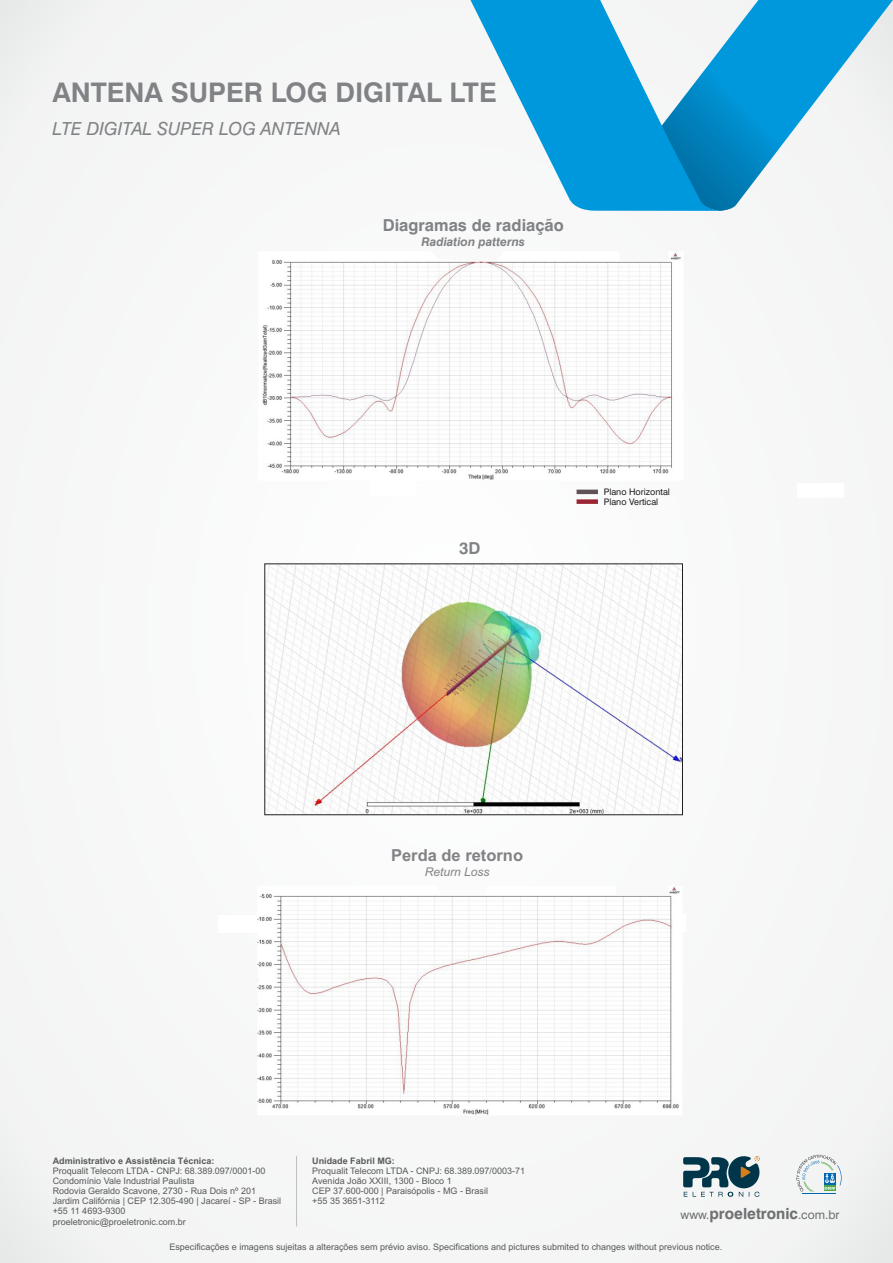
<style>
.page{position:relative;width:893px;height:1263px;background:#f6f6f6}
.page>*{position:absolute;margin:0;border:0;box-sizing:border-box;transform-origin:0 0}
.t1{font:700 27px "Swiss 721 BT";color:#808285}
.t2{font:italic 18px "Swiss 721 BT";color:#808285}
.t3{font:700 16.5px "Swiss 721 BT";color:#808285}
.t4{font:700 16.5px "Arial";color:#808285}
.t5{font:700 15.45px "Swiss 721 BT";color:#6d6f71}
.t6{font:italic 700 12px "Swiss 721 BT";color:#808285}
.t7{font:italic 12px "Arial";color:#808285}
.t8{font:9px/10.1px "Arial";color:#58595b}
.t9{font:700 9px "Arial";color:#58595b}
.t10{font:9px/9.8px "Swiss 721 BT";color:#231f20}
.s1{font-weight:400;font-size:12.15px}
</style>
<div class="page">
<svg style="left:720px;top:0;width:173px;height:211px"></svg>
<svg style="left:470px;top:0;width:250px;height:211px;fill:#0098dc"></svg>
<hr style="left:296px;top:1156px;width:1px;height:70px;background:#bcbec0">
<svg style="left:683px;top:1156px;width:77px;height:41px"></svg>
<hr style="left:802px;top:1194px;width:34px;height:1px;background:#0066b3">
<svg style="left:796px;top:1155px;width:46px;height:36px"></svg>
<hr style="left:577px;top:490px;width:21px;height:4px;background:#615259">
<div style="left:577px;top:499px;width:21px;height:5px;background:#9c2433"></div>
<img style="left:257px;top:887px;width:423px;height:228px">
<img style="left:262px;top:253px;width:419px;height:227px">
<img style="left:266px;top:565px;width:415px;height:248px">
<div style="left:264px;top:563px;width:419px;height:252px;border:1px solid #231f20"></div>
<h1 class="t1" style="left:52px;top:81px;width:446px">ANTENA SUPER LOG DIGITAL LTE</h1>
<h2 class="t2" style="left:53px;top:121px;width:290px">LTE DIGITAL SUPER LOG ANTENNA</h2>
<h3 class="t3" style="left:383px;top:218px;width:183px">Diagramas de radiação</h3>
<h3 class="t6" style="left:421px;top:237px;width:105px">Radiation patterns</h3>
<h3 class="t3" style="left:459px;top:542px;width:23px">3D</h3>
<p class="t10" style="left:604px;top:488px;width:68px">Plano Horizontal<br>Plano Vertical</p>
<h3 class="t4" style="left:391px;top:849px;width:134px">Perda de retorno</h3>
<h3 class="t7" style="left:425px;top:867px;width:66px">Return Loss</h3>
<p class="t9" style="left:53px;top:1157px;width:163px">Administrativo e Assistência Técnica:</p>
<p class="t8" style="left:53px;top:1167px;width:230px">Proqualit Telecom LTDA - CNPJ: 68.389.097/0001-00<br>Condomínio Vale Industrial Paulista<br>Rodovia Geraldo Scavone, 2730 - Rua Dois nº 201<br>Jardim Califórnia | CEP 12.305-490 | Jacareí - SP - Brasil +55 11 4693-9300<br>proeletronic@proeletronic.com.br</p>
<p class="t9" style="left:312px;top:1158px;width:84px">Unidade Fabril MG:</p>
<p class="t8" style="left:312px;top:1167px;width:214px">Proqualit Telecom LTDA - CNPJ: 68.389.097/0003-71<br>Avenida João XXIII, 1300 - Bloco 1<br>CEP 37.600-000 | Paraisópolis - MG - Brasil<br>+55 35 3651-3112</p>
<p class="t8" style="left:169px;top:1242px;width:554px">Especificações e imagens sujeitas a alterações sem prévio aviso. Specifications and pictures submited to changes without previous notice.</p>
<h3 class="t5" style="left:681px;top:1207px;width:160px"><span class="s1">www.</span>proeletronic<span class="s1">.com.br</span></h3>
</div>
